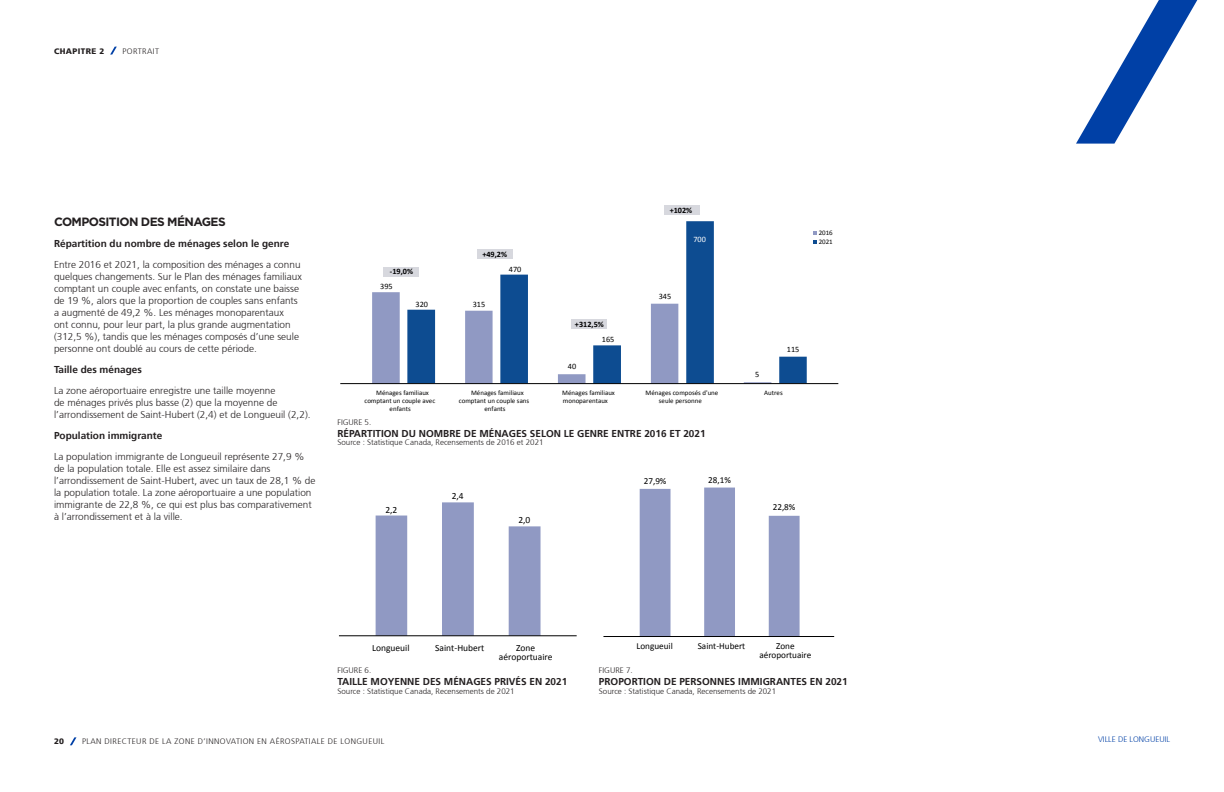
<style>
.page{position:relative;width:1224px;height:792px;background:#fff}
.page>*{position:absolute;margin:0;border:0;box-sizing:border-box;transform-origin:0 0}
.t1{font:700 12px "Gotham";letter-spacing:-.05em;color:#231f20}
.t2{font:300 10px/12px "Frutiger 45";color:#231f20}
.t3{font:700 10px "Frutiger 65";color:#231f20}
.t4{font:9.5px/9.5px "Calibri";color:#000001;text-align:center}
.t5{font:9.2px/9.2px "Calibri";color:#000001;text-align:center}
.t6{font:700 8.2px "Calibri";color:#000001}
.t7{font:8.2px "Calibri";color:#000001}
.t8{font:8.2px "Calibri";color:#fff}
.t9{font:300 8px "Frutiger 45";color:#231f20}
.t10{font:300 8px "Frutiger 45";letter-spacing:.05em;color:#231f20}
.t11{font:300 8px "Frutiger 45";color:#0040a6}
.t12{font:900 8px "Frutiger 75";letter-spacing:.05em;color:#231f20}
.t13{font:6.9px/8.4px "Calibri";color:#000001}
</style>
<div class="page">
<svg style="left:70px;top:737px;width:6px;height:8px"></svg>
<svg style="left:110px;top:47px;width:7px;height:8px"></svg>
<svg style="left:1076px;top:0;width:122px;height:144px"></svg>
<svg style="left:407px;top:221px;width:400px;height:162px"></svg>
<svg style="left:372px;top:292px;width:399px;height:91px"></svg>
<svg style="left:813px;top:231px;width:4px;height:4px"></svg>
<svg style="left:813px;top:241px;width:4px;height:3px"></svg>
<hr style="left:340px;top:383px;width:498px;height:1px;background:#000001">
<div style="left:383px;top:267px;width:35px;height:9px;background:#d7d8de"></div>
<div style="left:477px;top:249px;width:35px;height:10px;background:#d7d8de"></div>
<div style="left:572px;top:319px;width:35px;height:10px;background:#d7d8de"></div>
<div style="left:665px;top:205px;width:35px;height:10px;background:#d7d8de"></div>
<svg style="left:376px;top:502px;width:165px;height:133px"></svg>
<hr style="left:339px;top:635px;width:238px;height:1px;background:#000001">
<svg style="left:640px;top:488px;width:160px;height:148px"></svg>
<hr style="left:603px;top:636px;width:231px;height:1px;background:#000001">
<p class="t12" style="left:54px;top:46px;width:52px">CHAPITRE 2</p>
<p class="t10" style="left:122px;top:46px;width:38px">PORTRAIT</p>
<p class="t1" style="left:54px;top:213px;width:173px">COMPOSITION DES MÉNAGES</p>
<p class="t3" style="left:54px;top:237px;width:237px">Répartition du nombre de ménages selon le genre</p>
<p class="t2" style="left:54px;top:258px;width:249px">Entre 2016 et 2021, la composition des ménages a connu quelques changements. Sur le Plan des ménages familiaux comptant un couple avec enfants, on constate une baisse de 19 %, alors que la proportion de couples sans enfants a augmenté de 49,2 %. Les ménages monoparentaux<br>ont connu, pour leur part, la plus grande augmentation (312,5 %), tandis que les ménages composés d’une seule personne ont doublé au cours de cette période.</p>
<p class="t3" style="left:54px;top:363px;width:89px">Taille des ménages</p>
<p class="t2" style="left:54px;top:384px;width:258px">La zone aéroportuaire enregistre une taille moyenne<br>de ménages privés plus basse (2) que la moyenne de l’arrondissement de Saint-Hubert (2,4) et de Longueuil (2,2).</p>
<p class="t3" style="left:54px;top:429px;width:110px">Population immigrante</p>
<p class="t2" style="left:54px;top:450px;width:263px">La population immigrante de Longueuil représente 27,9 % de la population totale. Elle est assez similaire dans l’arrondissement de Saint-Hubert, avec un taux de 28,1 % de la population totale. La zone aéroportuaire a une population immigrante de 22,8 %, ce qui est plus bas comparativement à l’arrondissement et à la ville.</p>
<p class="t6" style="left:670px;top:205px;width:24px">+102%</p>
<p class="t6" style="left:390px;top:266px;width:25px">-19,0%</p>
<p class="t7" style="left:380px;top:281px;width:14px">395</p>
<p class="t7" style="left:416px;top:299px;width:14px">320</p>
<p class="t6" style="left:482px;top:249px;width:26px">+49,2%</p>
<p class="t7" style="left:473px;top:299px;width:14px">315</p>
<p class="t7" style="left:509px;top:264px;width:14px">470</p>
<p class="t13" style="left:364px;top:388px;width:72px;text-indent:12px">Ménages familiaux comptant un couple avec</p>
<p class="t13" style="left:471px;top:388px;width:54px">Ménages familiaux</p>
<p class="t13" style="left:459px;top:396px;width:72px">comptant un couple sans</p>
<p class="t13" style="left:485px;top:405px;width:23px">enfants</p>
<p class="t13" style="left:390px;top:405px;width:23px">enfants</p>
<p class="t6" style="left:575px;top:319px;width:30px">+312,5%</p>
<p class="t7" style="left:568px;top:361px;width:10px">40</p>
<p class="t7" style="left:602px;top:334px;width:14px">165</p>
<p class="t7" style="left:659px;top:292px;width:14px">345</p>
<p class="t8" style="left:693px;top:235px;width:14px">700</p>
<p class="t13" style="left:562px;top:388px;width:54px">Ménages familiaux monoparentaux</p>
<p class="t13" style="left:659px;top:396px;width:44px">seule personne</p>
<p class="t13" style="left:646px;top:388px;width:74px">Ménages composés d'une</p>
<p class="t9" style="left:338px;top:418px;width:9px">Figure</p>
<p class="t9" style="left:365px;top:418px;width:8px">5.</p>
<p class="t3" style="left:338px;top:428px;width:370px">RÉPARTITION DU NOMBRE DE MÉNAGES SELON LE GENRE ENTRE 2016 ET 2021</p>
<p class="t9" style="left:338px;top:438px;width:208px">Source : Statistique Canada, Recensements de 2016 et 2021</p>
<p class="t4" style="left:385px;top:504px;width:13px">2,2</p>
<p class="t4" style="left:452px;top:491px;width:13px">2,4</p>
<p class="t4" style="left:518px;top:515px;width:13px">2,0</p>
<p class="t5" style="left:644px;top:476px;width:24px">27,9%</p>
<p class="t5" style="left:708px;top:474px;width:24px">28,1%</p>
<p class="t13" style="left:819px;top:228px;width:16px;line-height:9.3px">2016<br>2021</p>
<p class="t7" style="left:755px;top:370px;width:6px">5</p>
<p class="t7" style="left:787px;top:344px;width:14px">115</p>
<p class="t13" style="left:764px;top:388px;width:20px">Autres</p>
<p class="t5" style="left:773px;top:502px;width:24px">22,8%</p>
<p class="t4" style="left:372px;top:643px;width:39px">Longueuil</p>
<p class="t4" style="left:435px;top:643px;width:51px">Saint-Hubert</p>
<p class="t4" style="left:499px;top:643px;width:55px">Zone aéroportuaire</p>
<p class="t5" style="left:637px;top:641px;width:38px">Longueuil</p>
<p class="t5" style="left:698px;top:641px;width:49px">Saint-Hubert</p>
<p class="t5" style="left:759px;top:641px;width:54px">Zone aéroportuaire</p>
<p class="t9" style="left:338px;top:666px;width:9px">Figure</p>
<p class="t9" style="left:365px;top:666px;width:8px">6.</p>
<p class="t3" style="left:338px;top:676px;width:231px">TAILLE MOYENNE DES MÉNAGES PRIVÉS EN 2021</p>
<p class="t9" style="left:599px;top:666px;width:9px">Figure</p>
<p class="t9" style="left:626px;top:666px;width:8px">7.</p>
<p class="t3" style="left:599px;top:676px;width:250px">PROPORTION DE PERSONNES IMMIGRANTES EN 2021</p>
<p class="t9" style="left:338px;top:687px;width:179px">Source : Statistique Canada, Recensements de 2021</p>
<p class="t9" style="left:599px;top:687px;width:179px">Source : Statistique Canada, Recensements de 2021</p>
<p class="t12" style="left:54px;top:737px;width:12px">20</p>
<p class="t10" style="left:82px;top:737px;width:304px">PLAN DIRECTEUR DE LA ZONE D’INNOVATION EN AÉROSPATIALE DE LONGUEUIL</p>
<p class="t11" style="left:1098px;top:735px;width:73px">VILLE DE LONGUEUIL</p>
</div>
